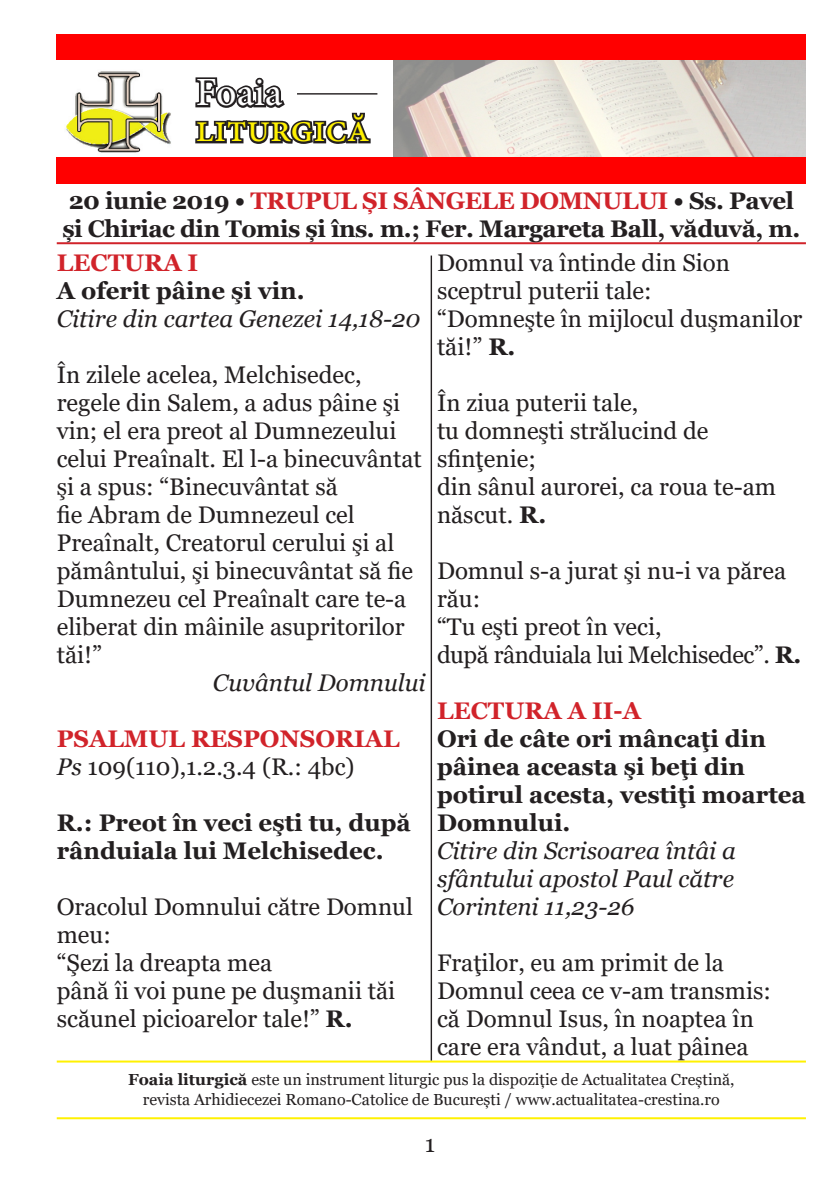
<style>
.page{position:relative;width:840px;height:1191px;background:#fff}
.page>*{position:absolute;margin:0;border:0;box-sizing:border-box;transform-origin:0 0}
.t1{font:40px "Minion Pro";color:#fff101}
.t2{font:40px "Minion Pro";color:#fff}
.t3{font:24px/28px "Georgia";color:#231f20}
.t4{font:700 24px/28px "Georgia";color:#231f20}
.t5{font:italic 24px/28px "Georgia";color:#231f20;text-align:justify}
.t6{font:700 24px/28px "Georgia";letter-spacing:-.02em;color:#231f20}
.t7{font:700 24px "Georgia";color:#d1232a}
.t8{font:16px/19.2px "Georgia";color:#231f20;text-align:center}
.s1{color:#d1232a}
.s2{font-weight:700;color:#d1232a}
.s3{font-style:italic}
.s4{font-weight:700}
</style>
<div class="page">
<img style="left:393px;top:60px;width:412px;height:98px">
<img style="left:57px;top:71px;width:115px;height:87px">
<div style="left:57px;top:158px;width:748px;height:26px;background:#f00"></div>
<hr style="left:57px;top:242px;width:748px;height:2px;background:#d1232a">
<hr style="left:57px;top:1117px;width:748px;height:2px;background:#fff101">
<hr style="left:57px;top:1060px;width:748px;height:2px;background:#fff101">
<div style="left:57px;top:34px;width:748px;height:26px;background:#f00"></div>
<svg style="left:195px;top:77px;width:176px;height:67px"></svg>
<hr style="left:297px;top:93px;width:80px;height:2px;background:#231f20">
<hr style="left:430px;top:255px;width:2px;height:805px;background:#231f20">
<h1 class="t2" style="left:196px;top:66px;width:88px">Foaia</h1>
<h1 class="t1" style="left:196px;top:102px;width:175px">liturgică</h1>
<p class="t6" style="left:62px;top:187px;width:739px">20 iunie 2019 • <span class="s1">TRUPUL ȘI SÂNGELE DOMNULUI</span> • Ss. Pavel și Chiriac din Tomis și îns. m.; Fer. Margareta Ball, văduvă, m.</p>
<p class="t7" style="left:57px;top:247px;width:143px">LECTURA I</p>
<p class="t4" style="left:57px;top:276px;width:249px">A oferit pâine şi vin.</p>
<p class="t5" style="left:57px;top:304px;width:365px">Citire din cartea Genezei 14,18-20</p>
<p class="t3" style="left:57px;top:361px;width:366px">În zilele acelea, Melchisedec, regele din Salem, a adus pâine şi vin; el era preot al Dumnezeului celui Preaînalt. El l-a binecuvântat şi a spus: “Binecuvântat să<br>fie Abram de Dumnezeul cel<br>Preaînalt, Creatorul cerului şi al pământului, şi binecuvântat să fie<br>Dumnezeu cel Preaînalt care te-a eliberat din mâinile asupritorilor tăi!”</p>
<p class="t5" style="left:213px;top:668px;width:214px">Cuvântul Domnului</p>
<p class="t3" style="left:57px;top:725px;width:344px"><span class="s2">PSALMUL RESPONSORIAL<br></span><span class="s3">Ps</span> 109(110),1.2.3.4 (R.: 4bc)</p>
<p class="t4" style="left:57px;top:808px;width:355px">R.: Preot în veci eşti tu, după rânduiala lui Melchisedec.</p>
<p class="t3" style="left:57px;top:893px;width:357px">Oracolul Domnului către Domnul meu:<br>“Şezi la dreapta mea<br>până îi voi pune pe duşmanii tăi scăunel picioarelor tale!” <span class="s4">R.</span></p>
<p class="t3" style="left:437px;top:249px;width:367px">Domnul va întinde din Sion sceptrul puterii tale:<br>“Domneşte în mijlocul duşmanilor tăi!” <span class="s4">R.</span></p>
<p class="t3" style="left:437px;top:389px;width:340px">În ziua puterii tale,<br>tu domneşti strălucind de sfinţenie;<br>din sânul aurorei, ca roua te-am născut. <span class="s4">R.</span></p>
<p class="t3" style="left:437px;top:557px;width:365px">Domnul s-a jurat şi nu-i va părea rău:<br>“Tu eşti preot în veci,<br>după rânduiala lui Melchisedec”. <span class="s4">R.</span></p>
<p class="t7" style="left:437px;top:695px;width:205px">LECTURA A II-A</p>
<p class="t4" style="left:437px;top:725px;width:370px">Ori de câte ori mâncaţi din pâinea aceasta şi beţi din potirul acesta, vestiţi moartea<br>Domnului.</p>
<p class="t5" style="left:437px;top:837px;width:300px">Citire din Scrisoarea întâi a sfântului apostol Paul către Corinteni 11,23-26</p>
<p class="t3" style="left:437px;top:949px;width:335px">Fraţilor, eu am primit de la<br>Domnul ceea ce v-am transmis: că Domnul Isus, în noaptea în care era vândut, a luat pâinea</p>
<p class="t8" style="left:128px;top:1070px;width:607px"><span class="s4">Foaia liturgică</span> este un instrument liturgic pus la dispoziție de Actualitatea Creștină, revista Arhidiecezei Romano-Catolice de București / www.actualitatea-crestina.ro</p>
<p class="t3" style="left:424px;top:1130px;width:12px">1</p>
</div>
